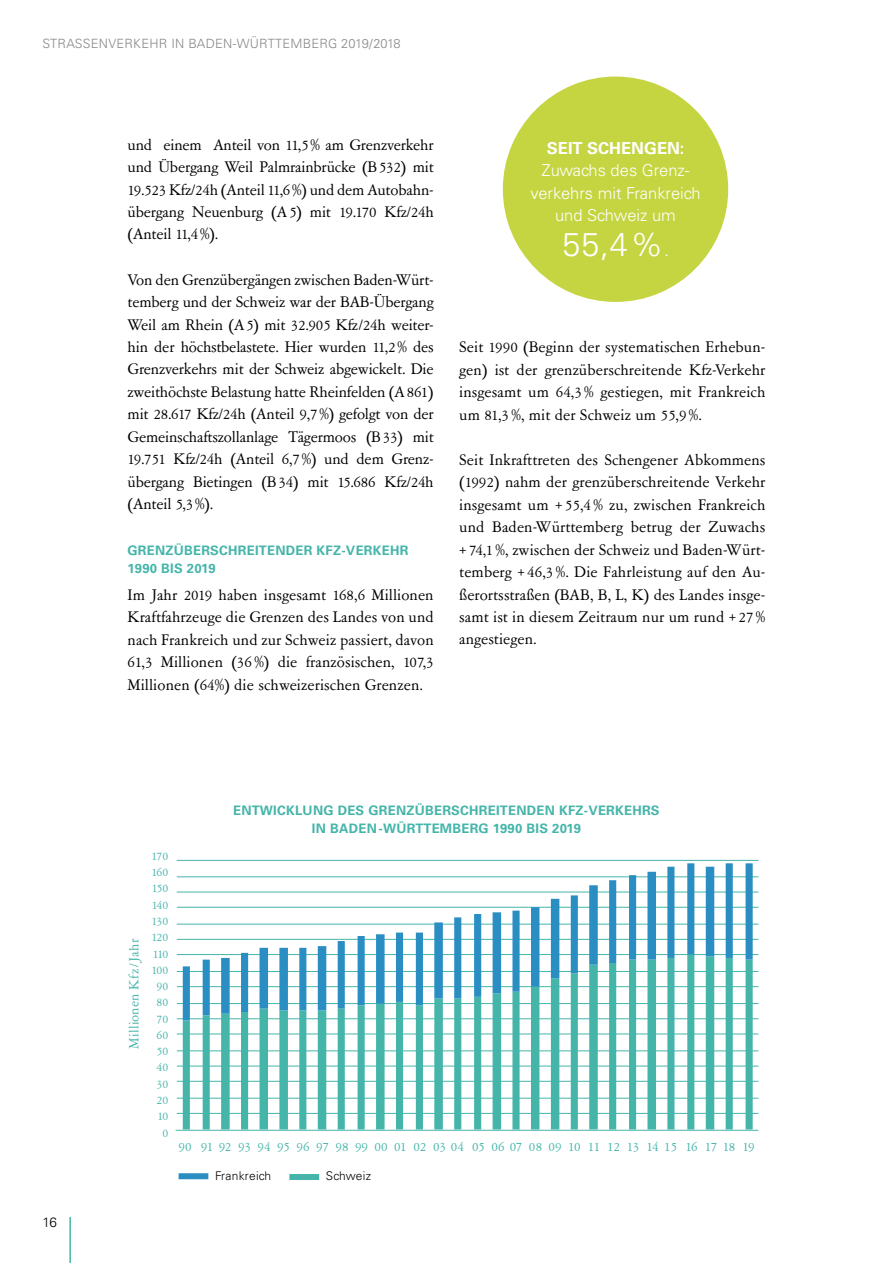
<style>
.page{position:relative;width:893px;height:1263px;background:#fff}
.page>*{position:absolute;margin:0;border:0;box-sizing:border-box;transform-origin:0 0}
.t1{font:300 33px "Univers";color:#fff}
.t2{font:17.25px/22.5px "Garamont Amst SBOP Rom";letter-spacing:.005em;color:#000;text-align:justify}
.t3{font:300 16.5px/22.5px "Univers";color:#fff;text-align:center}
.t4{font:700 16.5px "Univers";color:#fff}
.t5{font:15px "Garamont Amst SBOP Rom";color:#45b5aa}
.t6{font:15px "Garamont Amst SBOP Rom";letter-spacing:.02em;color:#45b5aa}
.t7{font:13.5px/16.2px "Garamont Amst SBOP Rom";letter-spacing:.005em;color:#45b5aa;text-align:right}
.t8{font:300 13.5px "Univers";color:#000}
.t9{font:700 13.05px/18px "Univers";letter-spacing:.02em;color:#45b5aa;text-align:center}
.t10{font:300 12.75px "Univers";letter-spacing:.02em;color:#878786}
.t11{font:300 12px "Univers";letter-spacing:.02em;color:#000}
.s1{font-size:18px}
</style>
<div class="page">
<hr style="left:69px;top:1217px;width:2px;height:46px;background:#45b5aa">
<div style="left:179px;top:1173px;width:29px;height:6px;background:#2a8ec2"></div>
<div style="left:289px;top:1174px;width:30px;height:6px;background:#45b5aa"></div>
<div style="left:503px;top:77px;width:225px;height:225px;background:#c5d541;border-radius:50%"></div>
<hr style="left:177px;top:860px;width:581px;height:1px;background:#45b5aa">
<hr style="left:177px;top:876px;width:581px;height:1px;background:#45b5aa">
<hr style="left:177px;top:892px;width:581px;height:1px;background:#45b5aa">
<hr style="left:177px;top:907px;width:581px;height:1px;background:#45b5aa">
<hr style="left:177px;top:924px;width:581px;height:1px;background:#45b5aa">
<hr style="left:177px;top:939px;width:581px;height:1px;background:#45b5aa">
<hr style="left:177px;top:954px;width:581px;height:1px;background:#45b5aa">
<hr style="left:177px;top:971px;width:581px;height:1px;background:#45b5aa">
<hr style="left:177px;top:986px;width:581px;height:1px;background:#45b5aa">
<hr style="left:177px;top:1003px;width:581px;height:1px;background:#45b5aa">
<hr style="left:177px;top:1018px;width:581px;height:1px;background:#45b5aa">
<hr style="left:177px;top:1033px;width:581px;height:1px;background:#45b5aa">
<hr style="left:177px;top:1050px;width:581px;height:1px;background:#45b5aa">
<hr style="left:177px;top:1066px;width:581px;height:1px;background:#45b5aa">
<hr style="left:177px;top:1081px;width:581px;height:1px;background:#45b5aa">
<hr style="left:177px;top:1098px;width:581px;height:1px;background:#45b5aa">
<hr style="left:177px;top:1113px;width:581px;height:1px;background:#45b5aa">
<svg style="left:183px;top:1020px;width:570px;height:109px"></svg>
<hr style="left:176px;top:1130px;width:582px;height:1px;background:#45b5aa">
<svg style="left:183px;top:863px;width:570px;height:157px"></svg>
<p class="t10" style="left:43px;top:36px;width:360px">STRASSENVERKEHR IN BADEN-WÜRTTEMBERG 2019/2018</p>
<p class="t2" style="left:128px;top:134px;width:308px">und einem Anteil von 11,5% am Grenzverkehr und Übergang Weil Palmrainbrücke (B532) mit 19.523 Kfz/24h (Anteil 11,6%) und dem Autobahn&shy;übergang Neuenburg (A5) mit 19.170 Kfz/24h (Anteil 11,4%).</p>
<p class="t2" style="left:128px;top:269px;width:308px">Von den Grenzübergängen zwischen Baden-Würt&shy;temberg und der Schweiz war der BAB-Übergang Weil am Rhein (A5) mit 32.905 Kfz/24h weiter&shy;hin der höchstbelastete. Hier wurden 11,2% des Grenzverkehrs mit der Schweiz abgewickelt. Die zweithöchste Belastung hatte Rheinfelden (A861) mit 28.617 Kfz/24h (Anteil 9,7%) gefolgt von der Gemeinschaftszollanlage Tägermoos (B33) mit 19.751 Kfz/24h (Anteil 6,7%) und dem Grenz&shy;übergang Bietingen (B34) mit 15.686 Kfz/24h (Anteil 5,3%).</p>
<p class="t9" style="left:128px;top:541px;width:282px;text-align:left">GRENZÜBERSCHREITENDER KFZ-VERKEHR<br>1990 BIS 2019</p>
<p class="t2" style="left:128px;top:584px;width:308px">Im Jahr 2019 haben insgesamt 168,6 Millionen Kraftfahrzeuge die Grenzen des Landes von und nach Frankreich und zur Schweiz passiert, davon 61,3 Millionen (36%) die französischen, 107,3<br>Millionen (64%) die schweizerischen Grenzen.</p>
<p class="t4" style="left:547px;top:138px;width:139px">SEIT SCHENGEN:</p>
<p class="t3" style="left:530px;top:159px;width:171px">Zuwachs des Grenz&shy;verkehrs mit Frankreich und Schweiz um</p>
<h1 class="t1" style="left:562px;top:224px;width:109px">55,4%<span class="s1">.</span></h1>
<p class="t2" style="left:459px;top:336px;width:308px">Seit 1990 (Beginn der systematischen Erhebun&shy;gen) ist der grenzüberschreitende Kfz-Verkehr insgesamt um 64,3% gestiegen, mit Frankreich um 81,3%, mit der Schweiz um 55,9%.</p>
<p class="t2" style="left:459px;top:449px;width:308px">Seit Inkrafttreten des Schengener Abkommens (1992) nahm der grenzüberschreitende Verkehr insgesamt um + 55,4% zu, zwischen Frankreich und Baden-Württemberg betrug der Zuwachs + 74,1%, zwischen der Schweiz und Baden-Würt&shy;temberg + 46,3%. Die Fahrleistung auf den Au&shy;ßerortsstraßen (BAB, B, L, K) des Landes insge&shy;samt ist in diesem Zeitraum nur um rund + 27% angestiegen.</p>
<p class="t8" style="left:43px;top:1214px;width:16px">16</p>
<p class="t6" style="left:126px;top:1049px;width:112px;rotate:-90deg">Millionen Kfz/Jahr</p>
<p class="t7" style="left:151px;top:848px;width:19px">170<br>160<br>150<br>140<br>130<br>120<br>110<br>100<br>90<br>80<br>70<br>60<br>50<br>40<br>30<br>20<br>10<br>0</p>
<p class="t9" style="left:233px;top:801px;width:428px">ENTWICKLUNG DES GRENZÜBERSCHREITENDEN KFZ-VERKEHRS<br>IN BADEN-WÜRTTEMBERG 1990 BIS 2019</p>
<p class="t5" style="left:179px;top:1139px;width:578px">90 91 92 93 94 95 96 97 98 99 00 01 02 03 04 05 06 07 08 09 10 11 12 13 14 15 16 17 18 19</p>
<p class="t11" style="left:215px;top:1168px;width:58px">Frankreich</p>
<p class="t11" style="left:326px;top:1168px;width:47px">Schweiz</p>
</div>
